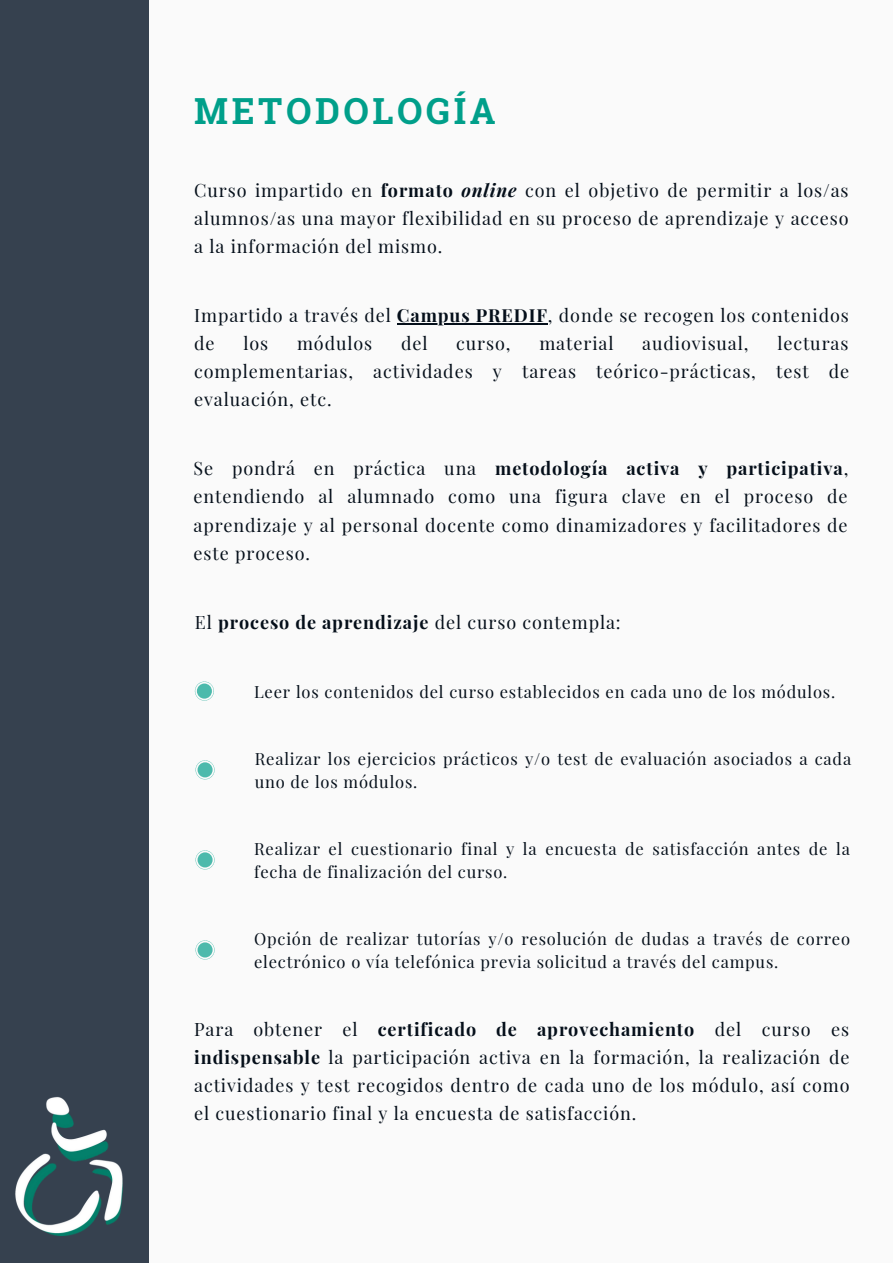
<style>
.page{position:relative;width:893px;height:1264px;background:#fff}
.page>*{position:absolute;margin:0;border:0;box-sizing:border-box;transform-origin:0 0}
.t1{font:700 36px "Roboto Slab";letter-spacing:.1em;color:#009f8a}
.t2{font:18px/28px "Playfair Display";letter-spacing:.05em;color:#050f1a;text-align:justify}
.t3{font:16.5px/22.5px "Playfair Display";letter-spacing:.05em;color:#050f1a}
.s1{font-weight:700}
.s2{font-weight:700;font-style:italic}
</style>
<div class="page">
<div style="left:0;top:0;width:892px;height:1262px;background:#fafafa"></div>
<div style="left:0;top:0;width:148px;height:1262px;background:#36414f"></div>
<img style="left:15px;top:1097px;width:108px;height:139px">
<hr style="left:397px;top:323px;width:151px;height:1px;background:#050f1a">
<svg style="left:195px;top:681px;width:19px;height:19px"></svg>
<svg style="left:195px;top:760px;width:19px;height:19px"></svg>
<svg style="left:195px;top:850px;width:19px;height:19px"></svg>
<svg style="left:195px;top:940px;width:19px;height:19px"></svg>
<h1 class="t1" style="left:194px;top:87px;width:303px">METODOLOGÍA</h1>
<p class="t2" style="left:194px;top:175px;width:656px">Curso impartido en <span class="s1">formato</span> <span class="s2">online</span> con el objetivo de permitir a los/as alumnos/as una mayor flexibilidad en su proceso de aprendizaje y acceso a la información del mismo.</p>
<p class="t2" style="left:194px;top:300px;width:656px">Impartido a través del <span class="s1">Campus PREDIF</span>, donde se recogen los contenidos de</p>
<p class="t2" style="left:243px;top:328px;width:26px">los</p>
<p class="t2" style="left:297px;top:328px;width:77px">módulos</p>
<p class="t2" style="left:401px;top:328px;width:28px">del</p>
<p class="t2" style="left:456px;top:328px;width:56px">curso,</p>
<p class="t2" style="left:539px;top:328px;width:76px">material</p>
<p class="t2" style="left:642px;top:328px;width:108px">audiovisual,</p>
<p class="t2" style="left:194px;top:328px;width:656px;text-indent:583px">lecturas complementarias, actividades y tareas teórico-prácticas, test de evaluación, etc.</p>
<p class="t2" style="left:193px;top:454px;width:656px">Se pondrá en práctica una <span class="s1">metodología activa y participativa</span>, entendiendo al alumnado como una figura clave en el proceso de aprendizaje y al personal docente como dinamizadores y facilitadores de este proceso.</p>
<p class="t2" style="left:195px;top:607px;width:427px">El <span class="s1">proceso de aprendizaje</span> del curso contempla:</p>
<p class="t3" style="left:254px;top:679px;width:582px">Leer los contenidos del curso establecidos en cada uno de los módulos.</p>
<p class="t3" style="left:255px;top:747px;width:598px">Realizar los ejercicios prácticos y/o test de evaluación asociados a cada uno de los módulos.</p>
<p class="t3" style="left:254px;top:837px;width:597px">Realizar el cuestionario final y la encuesta de satisfacción antes de la fecha de finalización del curso.</p>
<p class="t3" style="left:254px;top:927px;width:597px">Opción de realizar tutorías y/o resolución de dudas a través de correo electrónico o vía telefónica previa solicitud a través del campus.</p>
<p class="t2" style="left:194px;top:1014px;width:657px">Para obtener el <span class="s1">certificado de aprovechamiento</span> del curso es <span class="s1">indispensable</span> la participación activa en la formación, la realización de actividades y test recogidos dentro de cada uno de los módulo, así como el cuestionario final y la encuesta de satisfacción.</p>
</div>
